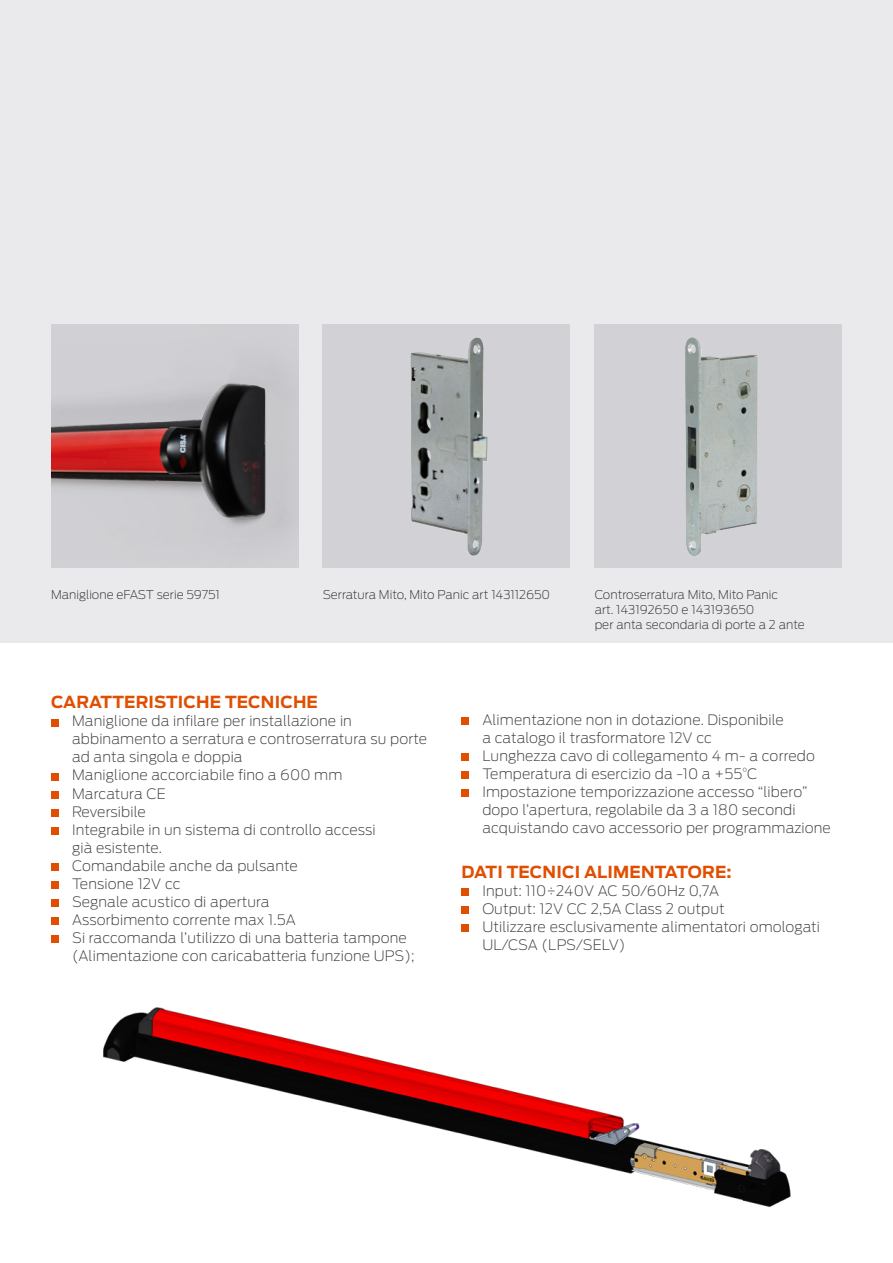
<style>
.page{position:relative;width:893px;height:1263px;background:#fff}
.page>*{position:absolute;margin:0;border:0;box-sizing:border-box;transform-origin:0 0}
.t1{font:700 16.5px "Antenna";letter-spacing:.01em;color:#e04e00}
.t2{font:200 14.25px/18px "Antenna";letter-spacing:.01em;color:#3a3939}
.t3{font:200 12px/15px "Antenna";color:#2e2e2d}
</style>
<div class="page">
<div style="left:0;top:0;width:893px;height:642px;background:#eae9eb"></div>
<div style="left:595px;top:325px;width:247px;height:243px;background:#d2d1d5"></div>
<div style="left:323px;top:325px;width:247px;height:243px;background:#d2d1d5"></div>
<img style="left:410px;top:338px;width:78px;height:218px">
<img style="left:51px;top:325px;width:247px;height:243px">
<img style="left:103px;top:1007px;width:688px;height:201px">
<img style="left:685px;top:337px;width:72px;height:219px">
<div style="left:51px;top:719px;width:8px;height:7px;background:#e04e00"></div>
<div style="left:51px;top:773px;width:8px;height:7px;background:#e04e00"></div>
<div style="left:51px;top:791px;width:8px;height:7px;background:#e04e00"></div>
<div style="left:51px;top:809px;width:8px;height:7px;background:#e04e00"></div>
<div style="left:51px;top:827px;width:8px;height:7px;background:#e04e00"></div>
<div style="left:51px;top:863px;width:8px;height:7px;background:#e04e00"></div>
<div style="left:51px;top:881px;width:8px;height:7px;background:#e04e00"></div>
<div style="left:51px;top:899px;width:8px;height:7px;background:#e04e00"></div>
<div style="left:51px;top:917px;width:8px;height:7px;background:#e04e00"></div>
<div style="left:51px;top:935px;width:8px;height:7px;background:#e04e00"></div>
<div style="left:461px;top:717px;width:8px;height:8px;background:#e04e00"></div>
<div style="left:461px;top:753px;width:8px;height:8px;background:#e04e00"></div>
<div style="left:461px;top:771px;width:8px;height:8px;background:#e04e00"></div>
<div style="left:461px;top:789px;width:8px;height:8px;background:#e04e00"></div>
<div style="left:461px;top:888px;width:8px;height:8px;background:#e04e00"></div>
<div style="left:461px;top:906px;width:8px;height:8px;background:#e04e00"></div>
<div style="left:461px;top:924px;width:8px;height:8px;background:#e04e00"></div>
<p class="t3" style="left:51px;top:586px;width:170px">Maniglione eFAST serie 59751</p>
<p class="t3" style="left:323px;top:586px;width:229px">Serratura Mito, Mito Panic art 143112650</p>
<p class="t3" style="left:595px;top:586px;width:212px">Controserratura Mito, Mito Panic<br>art. 143192650 e 143193650<br>per anta secondaria di porte a 2 ante</p>
<p class="t1" style="left:51px;top:691px;width:268px">CARATTERISTICHE TECNICHE</p>
<p class="t2" style="left:72px;top:712px;width:357px">Maniglione da infilare per installazione in abbinamento a serratura e controserratura su porte ad anta singola e doppia<br>Maniglione accorciabile fino a 600 mm<br>Marcatura CE<br>Reversibile<br>Integrabile in un sistema di controllo accessi<br>già esistente.<br>Comandabile anche da pulsante<br>Tensione 12V cc<br>Segnale acustico di apertura<br>Assorbimento corrente max 1.5A<br>Si raccomanda l’utilizzo di una batteria tampone (Alimentazione con caricabatteria funzione UPS);</p>
<p class="t2" style="left:482px;top:710px;width:350px">Alimentazione non in dotazione. Disponibile<br>a catalogo il trasformatore 12V cc<br>Lunghezza cavo di collegamento 4 m- a corredo Temperatura di esercizio da -10 a +55<sup>°</sup>C Impostazione temporizzazione accesso “libero” dopo l’apertura, regolabile da 3 a 180 secondi acquistando cavo accessorio per programmazione</p>
<p class="t1" style="left:461px;top:860px;width:272px">DATI TECNICI ALIMENTATORE:</p>
<p class="t2" style="left:482px;top:881px;width:339px">Input: 110÷240V AC 50/60Hz 0,7A<br>Output: 12V CC 2,5A Class 2 output<br>Utilizzare esclusivamente alimentatori omologati UL/CSA (LPS/SELV)</p>
</div>
